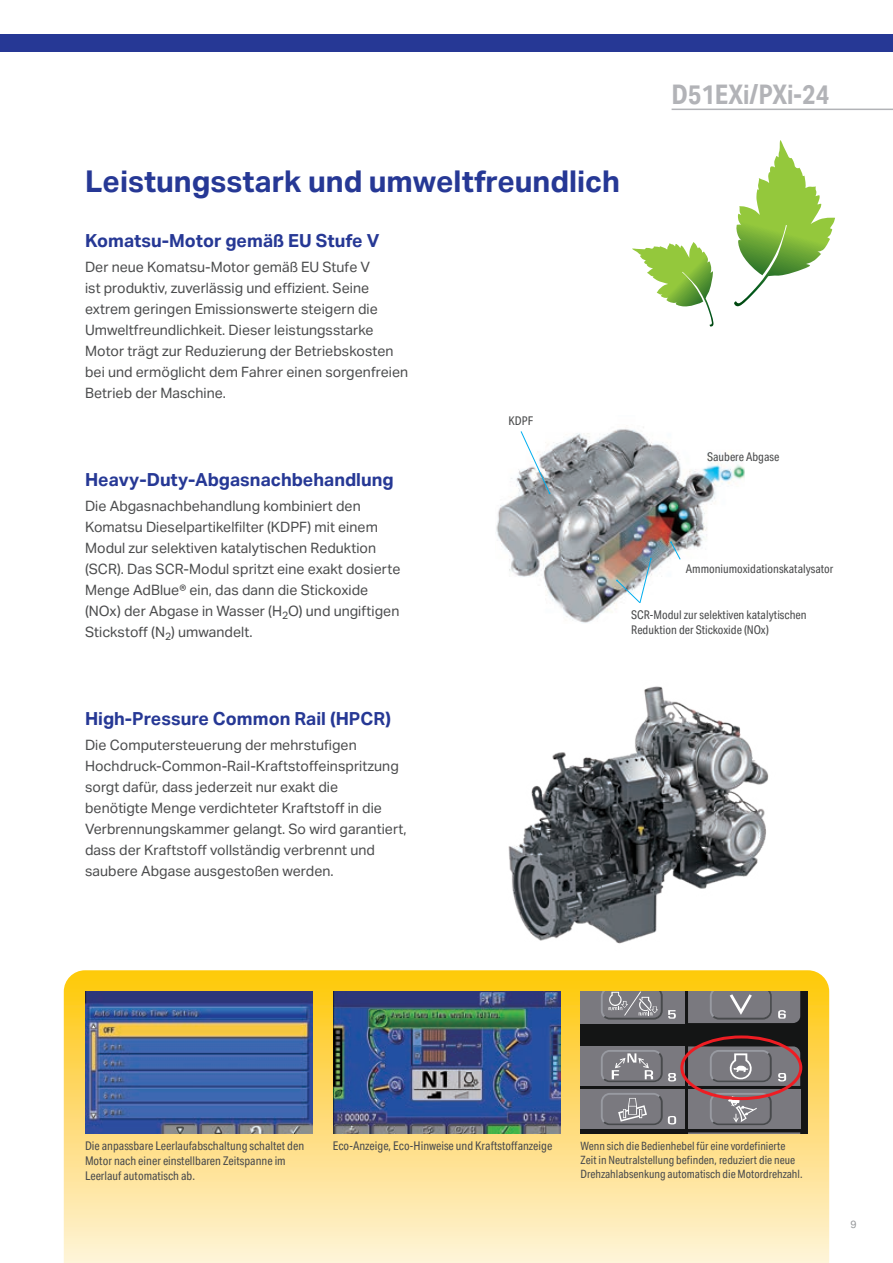
<style>
.page{position:relative;width:893px;height:1263px;background:#fff}
.page>*{position:absolute;margin:0;border:0;box-sizing:border-box;transform-origin:0 0}
.t1{font:700 30px "Aktiv Grotesk";color:#263895}
.t2{font:700 27px "Aktiv Grotesk Cd";color:#b2b3b7}
.t3{font:700 18px "Aktiv Grotesk";color:#263895}
.t4{font:14.25px/21px "Aktiv Grotesk";color:#4b4c4d}
.t5{font:12px/15px "Aktiv Grotesk Cd";color:#4b4c4d}
.t6{font:11.4px/14.4px "Aktiv Grotesk Cd";color:#4b4c4d}
.t7{font:10.5px "Aktiv Grotesk";color:#939598}
</style>
<div class="page">
<svg style="left:64px;top:970px;width:765px;height:293px;background:#fde28f"></svg>
<svg style="left:734px;top:140px;width:101px;height:167px"></svg>
<svg style="left:632px;top:242px;width:82px;height:85px"></svg>
<img style="left:496px;top:427px;width:248px;height:196px">
<svg style="left:520px;top:431px;width:30px;height:63px"></svg>
<svg style="left:670px;top:541px;width:11px;height:19px"></svg>
<svg style="left:616px;top:558px;width:36px;height:45px"></svg>
<img style="left:333px;top:991px;width:227px;height:142px">
<img style="left:85px;top:991px;width:227px;height:142px">
<svg style="left:580px;top:991px;width:228px;height:142px;background:#686468"></svg>
<div style="left:680px;top:1035px;width:122px;height:65px;border:3px solid #ee1d23;border-radius:50%"></div>
<img style="left:508px;top:686px;width:261px;height:258px">
<hr style="left:672px;top:109px;width:221px;height:1px;background:#b2b3b7">
<div style="left:0;top:34px;width:893px;height:17px;background:#263895"></div>
<h2 class="t2" style="left:672px;top:79px;width:159px">D51EXi/PXi-24</h2>
<h1 class="t1" style="left:85px;top:164px;width:537px">Leistungsstark und umweltfreundlich</h1>
<p class="t3" style="left:85px;top:230px;width:296px">Komatsu-Motor gemäß EU Stufe V</p>
<p class="t4" style="left:85px;top:257px;width:325px">Der neue Komatsu-Motor gemäß EU Stufe V<br>ist produktiv, zuverlässig und effizient. Seine extrem geringen Emissionswerte steigern die Umweltfreundlichkeit. Dieser leistungsstarke Motor trägt zur Reduzierung der Betriebskosten bei und ermöglicht dem Fahrer einen sorgenfreien Betrieb der Maschine.</p>
<p class="t3" style="left:85px;top:469px;width:310px">Heavy-Duty-Abgasnachbehandlung</p>
<p class="t4" style="left:85px;top:496px;width:317px">Die Abgasnachbehandlung kombiniert den Komatsu Dieselpartikelfilter (KDPF) mit einem Modul zur selektiven katalytischen Reduktion (SCR). Das SCR-Modul spritzt eine exakt dosierte Menge AdBlue® ein, das dann die Stickoxide (NOx) der Abgase in Wasser (H<sub>2</sub>O) und ungiftigen Stickstoff (N<sub>2</sub>) umwandelt.</p>
<p class="t5" style="left:509px;top:413px;width:26px">KDPF</p>
<p class="t5" style="left:707px;top:449px;width:74px">Saubere Abgase</p>
<p class="t5" style="left:686px;top:562px;width:149px">Ammoniumoxidationskatalysator</p>
<p class="t5" style="left:631px;top:607px;width:177px">SCR-Modul zur selektiven katalytischen<br>Reduktion der Stickoxide (NOx)</p>
<p class="t3" style="left:85px;top:708px;width:308px">High-Pressure Common Rail (HPCR)</p>
<p class="t4" style="left:85px;top:735px;width:323px">Die Computersteuerung der mehrstufigen Hochdruck-Common-Rail-Kraftstoffeinspritzung sorgt dafür, dass jederzeit nur exakt die<br>benötigte Menge verdichteter Kraftstoff in die Verbrennungskammer gelangt. So wird garantiert, dass der Kraftstoff vollständig verbrennt und saubere Abgase ausgestoßen werden.</p>
<p class="t5" style="left:85px;top:1138px;width:221px">Die anpassbare Leerlaufabschaltung schaltet den<br>Motor nach einer einstellbaren Zeitspanne im<br>Leerlauf automatisch ab.</p>
<p class="t5" style="left:333px;top:1138px;width:221px">Eco-Anzeige, Eco-Hinweise und Kraftstoffanzeige</p>
<p class="t6" style="left:580px;top:1138px;width:224px">Wenn sich die Bedienhebel für eine vordefinierte<br>Zeit in Neutralstellung befinden, reduziert die neue<br>Drehzahlabsenkung automatisch die Motordrehzahl.</p>
<p class="t7" style="left:850px;top:1218px;width:8px">9</p>
</div>
